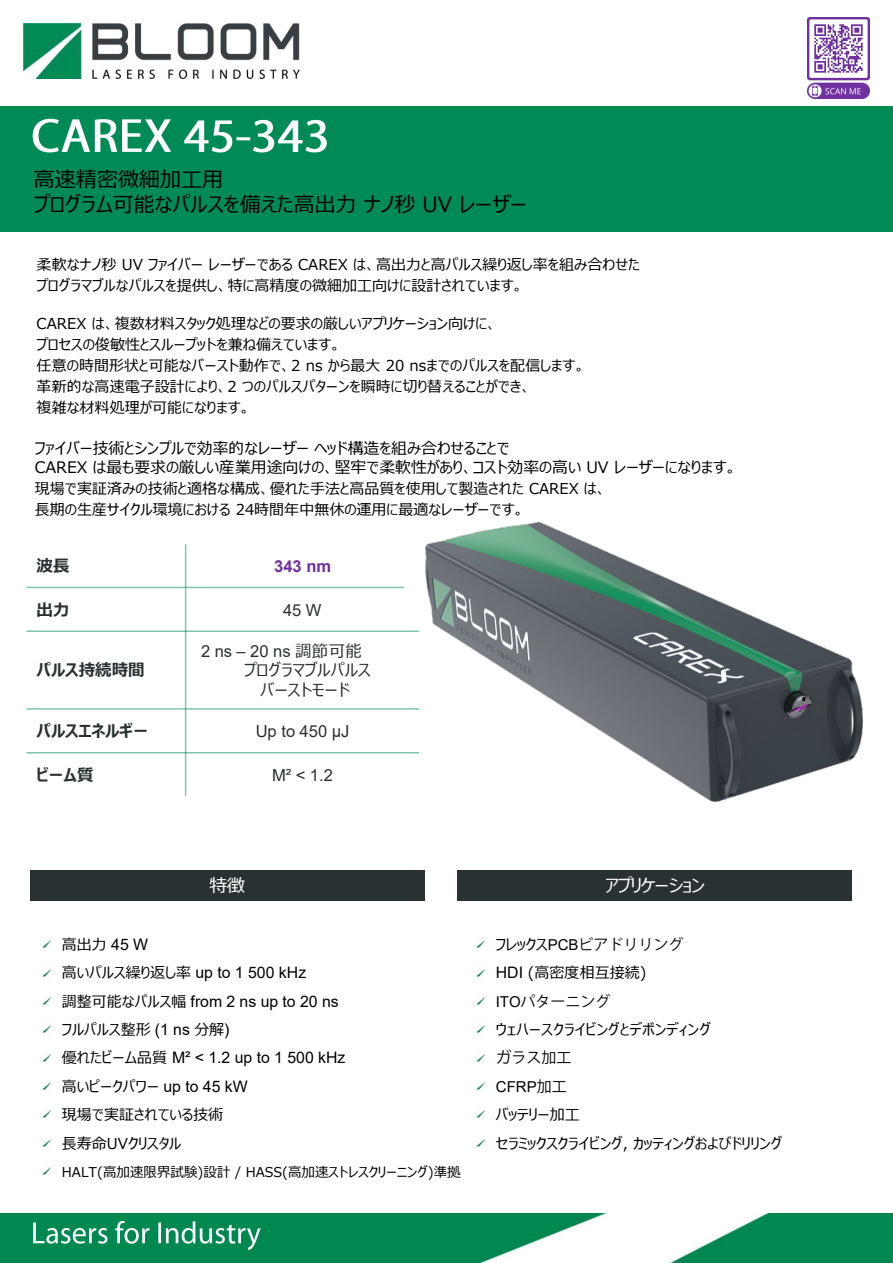
<style>
.page{position:relative;width:893px;height:1263px;background:#fff}
.page>*{position:absolute;margin:0;border:0;box-sizing:border-box;transform-origin:0 0}
.t1{font:21px/25.2px "Meiryo UI";color:#000}
.t2{font:18px "Meiryo UI";letter-spacing:-.03em;color:#fff}
.t3{font:16.5px "Arial";color:#293133}
.t4{font:700 16.5px "Meiryo UI";color:#293133}
.t5{font:16.5px/19.8px "Meiryo UI";letter-spacing:-.005em;color:#293133}
.t6{font:700 16.5px "Arial";color:#7030a0}
.t7{font:15.9px/19px "Meiryo UI";color:#000}
.t8{font:15.9px/28.2px "Arial";color:#000}
.t9{font:15px/21px "Meiryo UI";letter-spacing:.005em;color:#000}
.t10{font:15px "Koz Go Pr 6 N";letter-spacing:-.005em;color:#000}
.t11{font:15px "Arial";color:#000}
.t12{font:13.5px "Meiryo UI";color:#000}
.s1{font-family:"Meiryo UI"}
.s2{font-family:"Arial";font-size:15.9px}
.s3{font-family:"Meiryo UI";font-size:15px}
.s4{font-family:"Arial"}
.s5{font-size:15.9px}
.s6{font-family:"Koz Go Pr 6 N"}
</style>
<div class="page">
<hr style="left:185px;top:543px;width:1px;height:254px;background:#008a56">
<hr style="left:25px;top:587px;width:395px;height:1px;background:#008a56">
<hr style="left:25px;top:630px;width:395px;height:2px;background:#008a56">
<hr style="left:25px;top:708px;width:395px;height:2px;background:#008a56">
<hr style="left:25px;top:752px;width:395px;height:1px;background:#008a56">
<hr style="left:25px;top:543px;width:2px;height:254px;background:#fff">
<hr style="left:419px;top:543px;width:1px;height:254px;background:#fff">
<hr style="left:25px;top:543px;width:395px;height:1px;background:#fff">
<hr style="left:25px;top:796px;width:395px;height:1px;background:#fff">
<img style="left:807px;top:18px;width:63px;height:80px">
<img style="left:812px;top:22px;width:53px;height:53px">
<div style="left:0;top:106px;width:893px;height:125px;background:#008a56"></div>
<img style="left:23px;top:23px;width:277px;height:55px">
<img style="left:32px;top:118px;width:201px;height:35px">
<img style="left:236px;top:137px;width:15px;height:4px">
<img style="left:253px;top:119px;width:74px;height:34px">
<div style="left:404px;top:578px;width:42px;height:28px;background:#fff"></div>
<img style="left:425px;top:523px;width:437px;height:278px">
<div style="left:31px;top:870px;width:394px;height:30px;background:#293133"></div>
<div style="left:457px;top:870px;width:395px;height:30px;background:#293133"></div>
<svg style="left:42px;top:939px;width:9px;height:11px"></svg>
<svg style="left:42px;top:967px;width:9px;height:11px"></svg>
<svg style="left:42px;top:995px;width:9px;height:11px"></svg>
<svg style="left:42px;top:1024px;width:9px;height:11px"></svg>
<svg style="left:42px;top:1052px;width:9px;height:11px"></svg>
<svg style="left:42px;top:1081px;width:9px;height:11px"></svg>
<svg style="left:42px;top:1109px;width:9px;height:11px"></svg>
<svg style="left:42px;top:1137px;width:9px;height:11px"></svg>
<svg style="left:42px;top:1166px;width:9px;height:11px"></svg>
<svg style="left:476px;top:939px;width:9px;height:11px"></svg>
<svg style="left:476px;top:967px;width:9px;height:11px"></svg>
<svg style="left:476px;top:995px;width:9px;height:11px"></svg>
<svg style="left:476px;top:1024px;width:9px;height:11px"></svg>
<svg style="left:476px;top:1052px;width:9px;height:11px"></svg>
<svg style="left:476px;top:1081px;width:9px;height:11px"></svg>
<svg style="left:476px;top:1109px;width:9px;height:11px"></svg>
<svg style="left:476px;top:1137px;width:9px;height:11px"></svg>
<img style="left:0;top:1213px;width:893px;height:50px">
<img style="left:31px;top:1214px;width:241px;height:37px">
<h1 class="t1" style="left:34px;top:168px;width:494px">高速精密微細加工用<br>プログラム可能なパルスを備えた高出力 ナノ秒 UV レーザー</h1>
<p class="t9" style="left:37px;top:255px;width:605px">柔軟なナノ秒 UV ファイバー レーザーである CAREX は、高出力と高パルス繰り返し率を組み合わせたプログラマブルなパルスを提供し、特に高精度の微細加工向けに設計されています。</p>
<p class="t9" style="left:37px;top:314px;width:550px">CAREX は、複数材料スタック処理などの要求の厳しいアプリケーション向けに、<br>プロセスの俊敏性とスループットを兼ね備えています。<br>任意の時間形状と可能なバースト動作で、2 ns から最大 20 nsまでのパルスを配信します。革新的な高速電子設計により、2 つのパルスパターンを瞬時に切り替えることができ、<br>複雑な材料処理が可能になります。</p>
<p class="t7" style="left:35px;top:439px;width:703px">ファイバー技術とシンプルで効率的なレーザー ヘッド構造を組み合わせることで<br>CAREX は最も要求の厳しい産業用途向けの、堅牢で柔軟性があり、コスト効率の高い UV レーザーになります。</p>
<p class="t9" style="left:35px;top:478px;width:573px">現場で実証済みの技術と適格な構成、優れた手法と高品質を使用して製造された CAREX は、長期の生産サイクル環境における 24時間年中無休の運用に最適なレーザーです。</p>
<p class="t4" style="left:37px;top:554px;width:34px">波長</p>
<p class="t6" style="left:274px;top:554px;width:58px">343 nm</p>
<p class="t4" style="left:37px;top:598px;width:34px">出力</p>
<p class="t3" style="left:283px;top:598px;width:40px">45 W</p>
<p class="t4" style="left:37px;top:659px;width:110px">パルス持続時間</p>
<p class="t3" style="left:201px;top:639px;width:162px">2 ns – 20 ns <span class="s1">調節可能</span></p>
<p class="t5" style="left:260px;top:661px;width:112px;text-indent:-38px">　　プログラマブルパルスバーストモード</p>
<p class="t4" style="left:37px;top:719px;width:113px">パルスエネルギー</p>
<p class="t3" style="left:256px;top:720px;width:95px">Up to 450 µJ</p>
<p class="t4" style="left:37px;top:763px;width:59px">ビーム質</p>
<p class="t3" style="left:272px;top:764px;width:62px">M² &lt; 1.2</p>
<p class="t9" style="left:62px;top:935px;width:88px">高出力 <span class="s2">45 W</span></p>
<p class="t8" style="left:62px;top:959px;width:278px"><span class="s3">高いパルス繰り返し率</span> up to 1 500 kHz<br><span class="s3">調整可能なパルス幅</span> from 2 ns up to 20 ns</p>
<p class="t9" style="left:62px;top:1020px;width:169px">フルパルス整形 <span class="s2">(1 ns</span> 分解<span class="s2">)</span></p>
<p class="t8" style="left:62px;top:1044px;width:285px"><span class="s3">優れたビーム品質</span> M² &lt; 1.2 up to 1 500 kHz</p>
<p class="t9" style="left:62px;top:1073px;width:187px;line-height:28.3px">高いピークパワー <span class="s2">up to 45 kW</span>現場で実証されている技術<br>長寿命UVクリスタル</p>
<p class="t12" style="left:62px;top:1162px;width:400px">HALT(高加速限界試験)設計 / HASS(高加速ストレスクリーニング)準拠</p>
<p class="t2" style="left:605px;top:872px;width:101px">アプリケーション</p>
<p class="t10" style="left:496px;top:936px;width:189px"><span class="s1">フレックス</span><span class="s4">PCB</span>ビアドリリング</p>
<p class="t9" style="left:496px;top:963px;width:152px"><span class="s2">HDI</span> (高密度相互接続)</p>
<p class="t10" style="left:496px;top:993px;width:116px"><span class="s4">ITO</span>パターニング</p>
<p class="t9" style="left:496px;top:1020px;width:217px">ウェハースクライビングとデボンディング</p>
<p class="t10" style="left:496px;top:1049px;width:77px"><span class="s5">ガ</span>ラス加工</p>
<p class="t11" style="left:496px;top:1076px;width:73px">CFRP<span class="s6">加工</span></p>
<p class="t9" style="left:496px;top:1101px;width:288px;line-height:28.5px">バッテリー加工<br>セラミックスクライビング, カッティングおよびドリリング</p>
</div>
